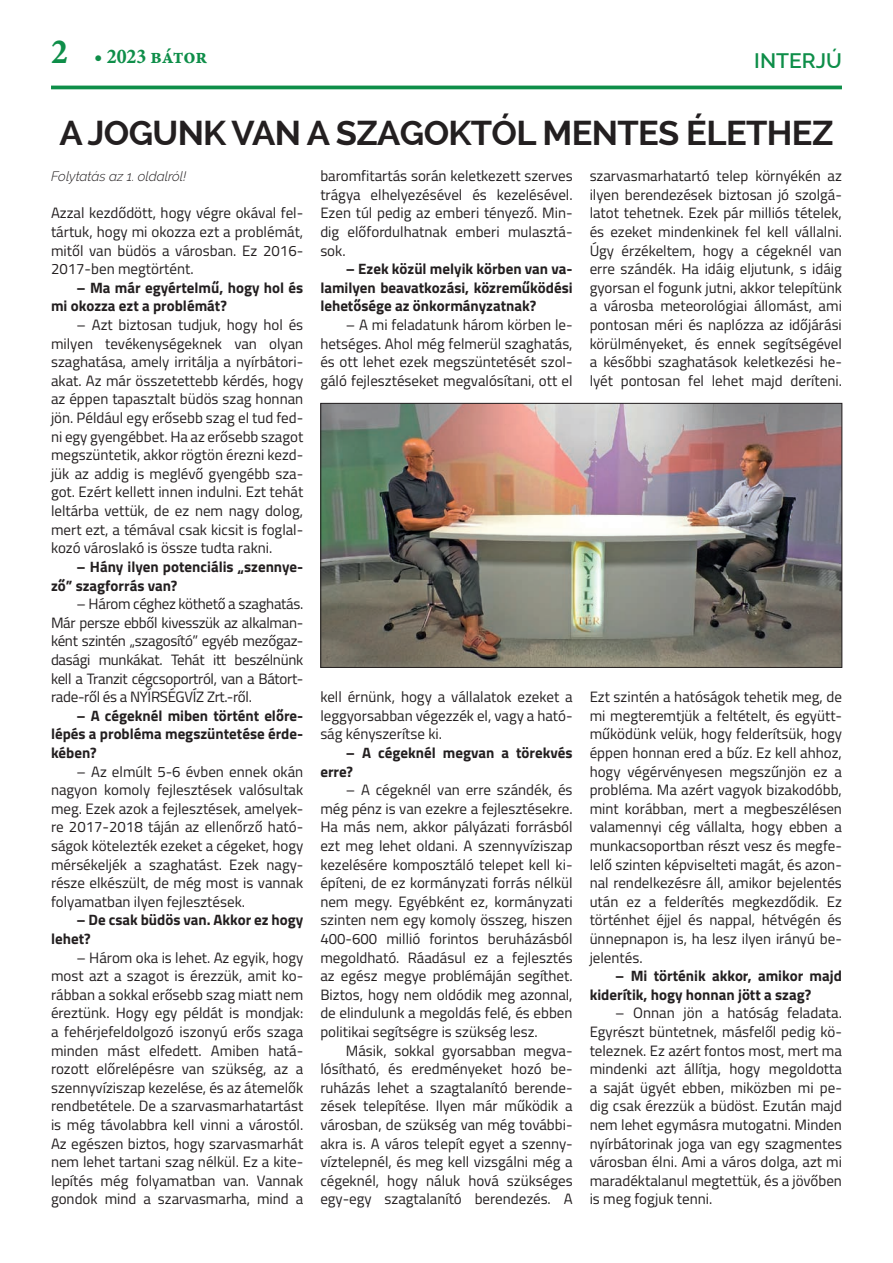
<style>
.page{position:relative;width:893px;height:1263px;background:#fff}
.page>*{position:absolute;margin:0;border:0;box-sizing:border-box;transform-origin:0 0}
.t1{font:700 34.5px "Raleway";letter-spacing:-.02em;color:#231f20}
.t2{font:21px "Minion Pro Bold Cn Capt";letter-spacing:-.005em;color:#0e8e49}
.t3{font:600 21px "Raleway";color:#0e8e49}
.t4{font:15px/18.6px "Titillium";color:#231f20;text-align:justify}
.t5{font:700 15px/18.6px "Titillium";color:#231f20}
.t6{font:italic 300 13.5px "Raleway";color:#231f20}
.s1{font-size:35.55px}
</style>
<div class="page">
<hr style="left:51px;top:86px;width:791px;height:3px;background:#0e8e49">
<img style="left:322px;top:405px;width:518px;height:261px">
<div style="left:320px;top:403px;width:522px;height:265px;border:1px solid #231f20"></div>
<h2 class="t2" style="left:51px;top:42px;width:158px"><span class="s1">2</span> • 2023 bátor</h2>
<h2 class="t3" style="left:754px;top:48px;width:89px">INTERJÚ</h2>
<h1 class="t1" style="left:59px;top:113px;width:775px">A JOGUNK VAN A SZAGOKTÓL MENTES ÉLETHEZ</h1>
<p class="t6" style="left:51px;top:169px;width:137px">Folytatás az 1. oldalról!</p>
<p class="t4" style="left:51px;top:203px;width:254px">Azzal kezdődött, hogy végre okával fel&shy;tártuk, hogy mi okozza ezt a problémát, mitől van büdös a városban. Ez 2016- 2017-ben megtörtént.</p>
<p class="t5" style="left:51px;top:278px;width:254px;text-indent:26px">– Ma már egyértelmű, hogy hol és mi okozza ezt a problémát?</p>
<p class="t4" style="left:51px;top:315px;width:254px;text-indent:26px">– Azt biztosan tudjuk, hogy hol és milyen tevékenységeknek van olyan szaghatása, amely irritálja a nyírbátori&shy;akat. Az már összetettebb kérdés, hogy az éppen tapasztalt büdös szag honnan jön. Például egy erősebb szag el tud fed&shy;ni egy gyengébbet. Ha az erősebb szagot megszüntetik, akkor rögtön érezni kezd&shy;jük az addig is meglévő gyengébb sza&shy;got. Ezért kellett innen indulni. Ezt tehát leltárba vettük, de ez nem nagy dolog, mert ezt, a témával csak kicsit is foglal&shy;kozó városlakó is össze tudta rakni.</p>
<p class="t5" style="left:51px;top:557px;width:254px;text-indent:26px">– Hány ilyen potenciális „szennye&shy;ző” szagforrás van?</p>
<p class="t4" style="left:51px;top:594px;width:254px;text-indent:26px">– Három céghez köthető a szaghatás.<br>Már persze ebből kivesszük az alkalman&shy;ként szintén „szagosító” egyéb mezőgaz&shy;dasági munkákat. Tehát itt beszélnünk kell a Tranzit cégcsoportról, van a Bátort&shy;rade-ről és a NYÍRSÉGVÍZ Zrt.-ről.</p>
<p class="t5" style="left:51px;top:705px;width:254px;text-align:justify;text-indent:26px">– A cégeknél miben történt előre&shy;lépés a probléma megszüntetése érde&shy;kében?</p>
<p class="t4" style="left:51px;top:761px;width:254px;text-indent:26px">– Az elmúlt 5-6 évben ennek okán nagyon komoly fejlesztések valósultak meg. Ezek azok a fejlesztések, amelyek&shy;re 2017-2018 táján az ellenőrző ható&shy;ságok kötelezték ezeket a cégeket, hogy mérsékeljék a szaghatást. Ezek nagy&shy;része elkészült, de még most is vannak folyamatban ilyen fejlesztések.</p>
<p class="t5" style="left:51px;top:910px;width:254px;text-indent:26px">– De csak büdös van. Akkor ez hogy lehet?</p>
<p class="t4" style="left:51px;top:947px;width:254px;text-indent:26px">– Három oka is lehet. Az egyik, hogy most azt a szagot is érezzük, amit ko&shy;rábban a sokkal erősebb szag miatt nem éreztünk. Hogy egy példát is mondjak: a fehérjefeldolgozó iszonyú erős szaga minden mást elfedett. Amiben hatá&shy;rozott előrelépésre van szükség, az a szennyvíziszap kezelése, és az átemelők rendbetétele. De a szarvasmarhatartást is még távolabbra kell vinni a várostól.<br>Az egészen biztos, hogy szarvasmarhát nem lehet tartani szag nélkül. Ez a kite&shy;lepítés még folyamatban van. Vannak gondok mind a szarvasmarha, mind a</p>
<p class="t4" style="left:320px;top:166px;width:254px">baromfitartás során keletkezett szerves trágya elhelyezésével és kezelésével.<br>Ezen túl pedig az emberi tényező. Min&shy;dig előfordulhatnak emberi mulasztá&shy;sok.</p>
<p class="t5" style="left:320px;top:259px;width:254px;text-align:justify;text-indent:26px">– Ezek közül melyik körben van va&shy;lamilyen beavatkozási, közreműködési lehetősége az önkormányzatnak?</p>
<p class="t4" style="left:320px;top:315px;width:254px;text-indent:26px">– A mi feladatunk három körben le&shy;hetséges. Ahol még felmerül szaghatás, és ott lehet ezek megszüntetését szol&shy;gáló fejlesztéseket megvalósítani, ott el</p>
<p class="t4" style="left:590px;top:166px;width:254px">szarvasmarhatartó telep környékén az ilyen berendezések biztosan jó szolgá&shy;latot tehetnek. Ezek pár milliós tételek, és ezeket mindenkinek fel kell vállalni.<br>Úgy érzékeltem, hogy a cégeknél van erre szándék. Ha idáig eljutunk, s idáig gyorsan el fogunk jutni, akkor telepítünk a városba meteorológiai állomást, ami pontosan méri és naplózza az időjárási körülményeket, és ennek segítségével a későbbi szaghatások keletkezési he&shy;lyét pontosan fel lehet majd deríteni.</p>
<p class="t4" style="left:320px;top:687px;width:254px">kell érnünk, hogy a vállalatok ezeket a leggyorsabban végezzék el, vagy a ható&shy;ság kényszerítse ki.</p>
<p class="t5" style="left:320px;top:743px;width:254px;text-indent:26px">– A cégeknél megvan a törekvés erre?</p>
<p class="t4" style="left:320px;top:780px;width:254px;text-indent:26px">– A cégeknél van erre szándék, és még pénz is van ezekre a fejlesztésekre.<br>Ha más nem, akkor pályázati forrásból ezt meg lehet oldani. A szennyvíziszap kezelésére komposztáló telepet kell ki&shy;építeni, de ez kormányzati forrás nélkül nem megy. Egyébként ez, kormányzati szinten nem egy komoly összeg, hiszen 400-600 millió forintos beruházásból megoldható. Ráadásul ez a fejlesztés az egész megye problémáján segíthet.<br>Biztos, hogy nem oldódik meg azonnal, de elindulunk a megoldás felé, és ebben politikai segítségre is szükség lesz.</p>
<p class="t4" style="left:320px;top:1040px;width:254px;text-align:left;text-indent:26px">Másik, sokkal gyorsabban megva&shy;lósítható, és eredményeket hozó be&shy;ruházás lehet a szagtalanító berende&shy;zések telepítése. Ilyen már működik a városban, de szükség van még további&shy;akra is. A város telepít egyet a szenny&shy;víztelepnél, és meg kell vizsgálni még a cégeknél, hogy náluk hová szükséges egy-egy szagtalanító berendezés. A</p>
<p class="t4" style="left:590px;top:687px;width:254px">Ezt szintén a hatóságok tehetik meg, de mi megteremtjük a feltételt, és együtt&shy;működünk velük, hogy felderítsük, hogy éppen honnan ered a bűz. Ez kell ahhoz, hogy végérvényesen megszűnjön ez a probléma. Ma azért vagyok bizakodóbb, mint korábban, mert a megbeszélésen valamennyi cég vállalta, hogy ebben a munkacsoportban részt vesz és megfe&shy;lelő szinten képviselteti magát, és azon&shy;nal rendelkezésre áll, amikor bejelentés után ez a felderítés megkezdődik. Ez történhet éjjel és nappal, hétvégén és ünnepnapon is, ha lesz ilyen irányú be&shy;jelentés.</p>
<p class="t5" style="left:590px;top:966px;width:254px;text-indent:26px">– Mi történik akkor, amikor majd kiderítik, hogy honnan jött a szag?</p>
<p class="t4" style="left:590px;top:1003px;width:254px;text-indent:26px">– Onnan jön a hatóság feladata.<br>Egyrészt büntetnek, másfelől pedig kö&shy;teleznek. Ez azért fontos most, mert ma mindenki azt állítja, hogy megoldotta a saját ügyét ebben, miközben mi pe&shy;dig csak érezzük a büdöst. Ezután majd nem lehet egymásra mutogatni. Minden nyírbátorinak joga van egy szagmentes városban élni. Ami a város dolga, azt mi maradéktalanul megtettük, és a jövőben is meg fogjuk tenni.</p>
</div>
